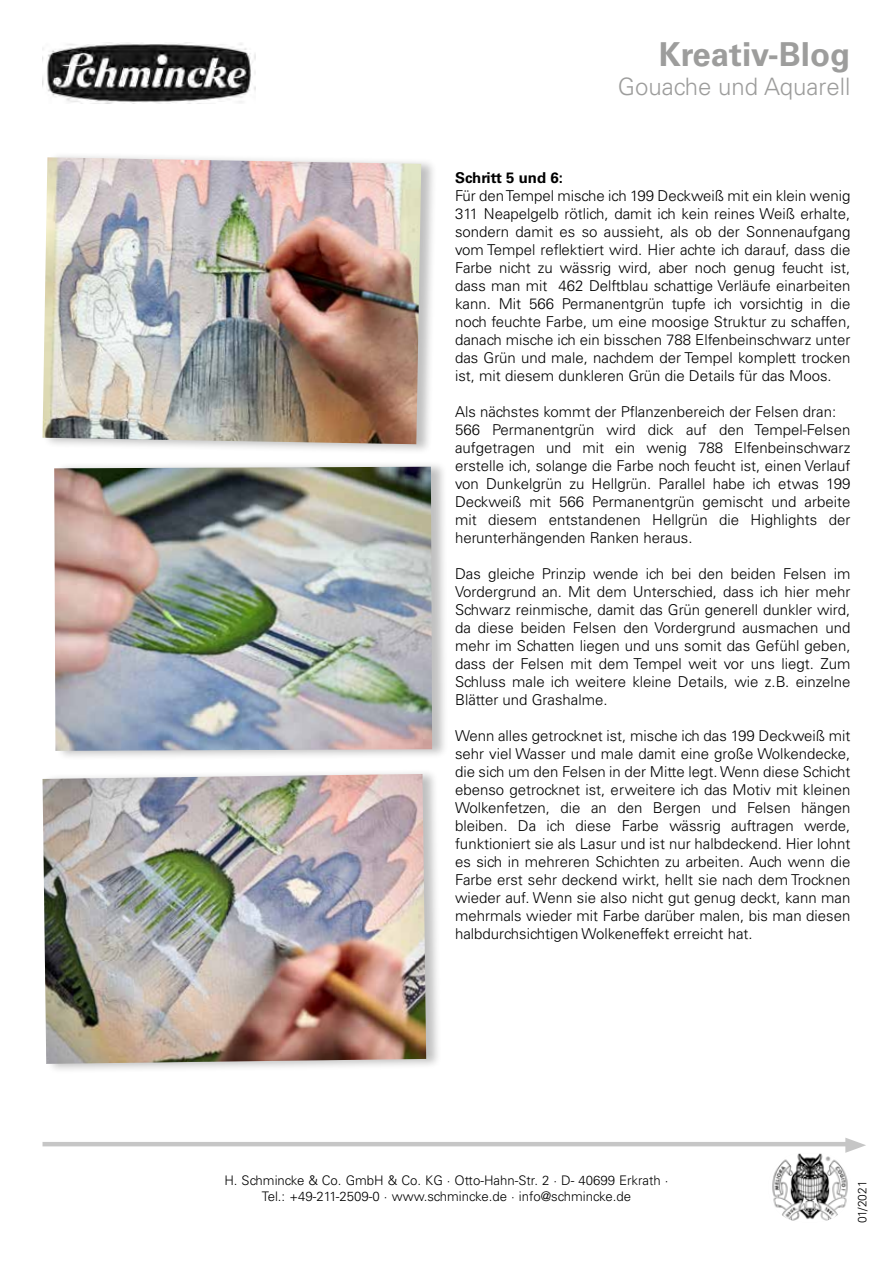
<style>
.page{position:relative;width:893px;height:1263px;background:#fff}
.page>*{position:absolute;margin:0;border:0;box-sizing:border-box;transform-origin:0 0}
.t1{font:700 33px "Univers LT Std";color:#9d9d9c}
.t2{font:300 24px "Univers LT Std";color:#9d9d9c}
.t3{font:300 15px/18px "Univers LT Std";color:#000;text-align:justify}
.t4{font:700 15px "Univers LT Std";color:#000}
.t5{font:300 13.2px/15.9px "Univers LT Std";color:#000;text-align:center}
.t6{font:300 12px "Univers LT Std";color:#000}
</style>
<div class="page">
<div style="left:42px;top:151px;width:395px;height:303px;background:#000;opacity:.25"></div>
<img style="left:43px;top:157px;width:378px;height:287px">
<div style="left:54px;top:461px;width:394px;height:300px;background:#000;opacity:.25"></div>
<img style="left:54px;top:467px;width:378px;height:284px">
<div style="left:42px;top:768px;width:401px;height:306px;background:#000;opacity:.25"></div>
<img style="left:43px;top:774px;width:383px;height:290px">
<hr style="left:43px;top:1142px;width:807px;height:4px;background:#c6c6c6">
<svg style="left:845px;top:1138px;width:21px;height:15px"></svg>
<img style="left:43px;top:43px;width:213px;height:60px">
<img style="left:772px;top:1153px;width:76px;height:68px">
<h1 class="t1" style="left:659px;top:35px;width:193px">Kreativ-Blog</h1>
<h2 class="t2" style="left:618px;top:72px;width:234px">Gouache und Aquarell</h2>
<p class="t4" style="left:455px;top:169px;width:109px">Schritt 5 und 6:</p>
<p class="t3" style="left:455px;top:186px;width:397px">Für den Tempel mische ich 199 Deckweiß mit ein klein wenig 311 Neapelgelb rötlich, damit ich kein reines Weiß erhalte, sondern damit es so aussieht, als ob der Sonnenaufgang vom Tempel reflektiert wird. Hier achte ich darauf, dass die Farbe nicht zu wässrig wird, aber noch genug feucht ist, dass man mit 462 Delftblau schattige Verläufe einarbeiten kann. Mit 566 Permanentgrün tupfe ich vorsichtig in die noch feuchte Farbe, um eine moosige Struktur zu schaffen, danach mische ich ein bisschen 788 Elfenbeinschwarz unter das Grün und male, nachdem der Tempel komplett trocken ist, mit diesem dunkleren Grün die Details für das Moos.</p>
<p class="t3" style="left:455px;top:402px;width:397px;text-align:left">Als nächstes kommt der Pflanzenbereich der Felsen dran:<br>566 Permanentgrün wird dick auf den Tempel-Felsen aufgetragen und mit ein wenig 788 Elfenbeinschwarz erstelle ich, solange die Farbe noch feucht ist, einen Verlauf von Dunkelgrün zu Hellgrün. Parallel habe ich etwas 199<br>Deckweiß mit 566 Permanentgrün gemischt und arbeite mit diesem entstandenen Hellgrün die Highlights der herunterhängenden Ranken heraus.</p>
<p class="t3" style="left:455px;top:564px;width:397px">Das gleiche Prinzip wende ich bei den beiden Felsen im Vordergrund an. Mit dem Unterschied, dass ich hier mehr Schwarz reinmische, damit das Grün generell dunkler wird, da diese beiden Felsen den Vordergrund ausmachen und mehr im Schatten liegen und uns somit das Gefühl geben, dass der Felsen mit dem Tempel weit vor uns liegt. Zum Schluss male ich weitere kleine Details, wie z.B. einzelne Blätter und Grashalme.</p>
<p class="t3" style="left:455px;top:726px;width:397px">Wenn alles getrocknet ist, mische ich das 199 Deckweiß mit sehr viel Wasser und male damit eine große Wolkendecke, die sich um den Felsen in der Mitte legt. Wenn diese Schicht ebenso getrocknet ist, erweitere ich das Motiv mit kleinen Wolkenfetzen, die an den Bergen und Felsen hängen bleiben. Da ich diese Farbe wässrig auftragen werde, funktioniert sie als Lasur und ist nur halbdeckend. Hier lohnt es sich in mehreren Schichten zu arbeiten. Auch wenn die Farbe erst sehr deckend wirkt, hellt sie nach dem Trocknen wieder auf. Wenn sie also nicht gut genug deckt, kann man mehrmals wieder mit Farbe darüber malen, bis man diesen halbdurchsichtigen Wolkeneffekt erreicht hat.</p>
<p class="t5" style="left:224px;top:1172px;width:446px">H. Schmincke &amp; Co. GmbH &amp; Co. KG · Otto-Hahn-Str. 2 · D- 40699 Erkrath ·<br>Tel.: +49-211-2509-0 · www.schmincke.de · info@schmincke.de</p>
<p class="t6" style="left:855px;top:1223px;width:44px;rotate:-90deg">01/2021</p>
</div>
